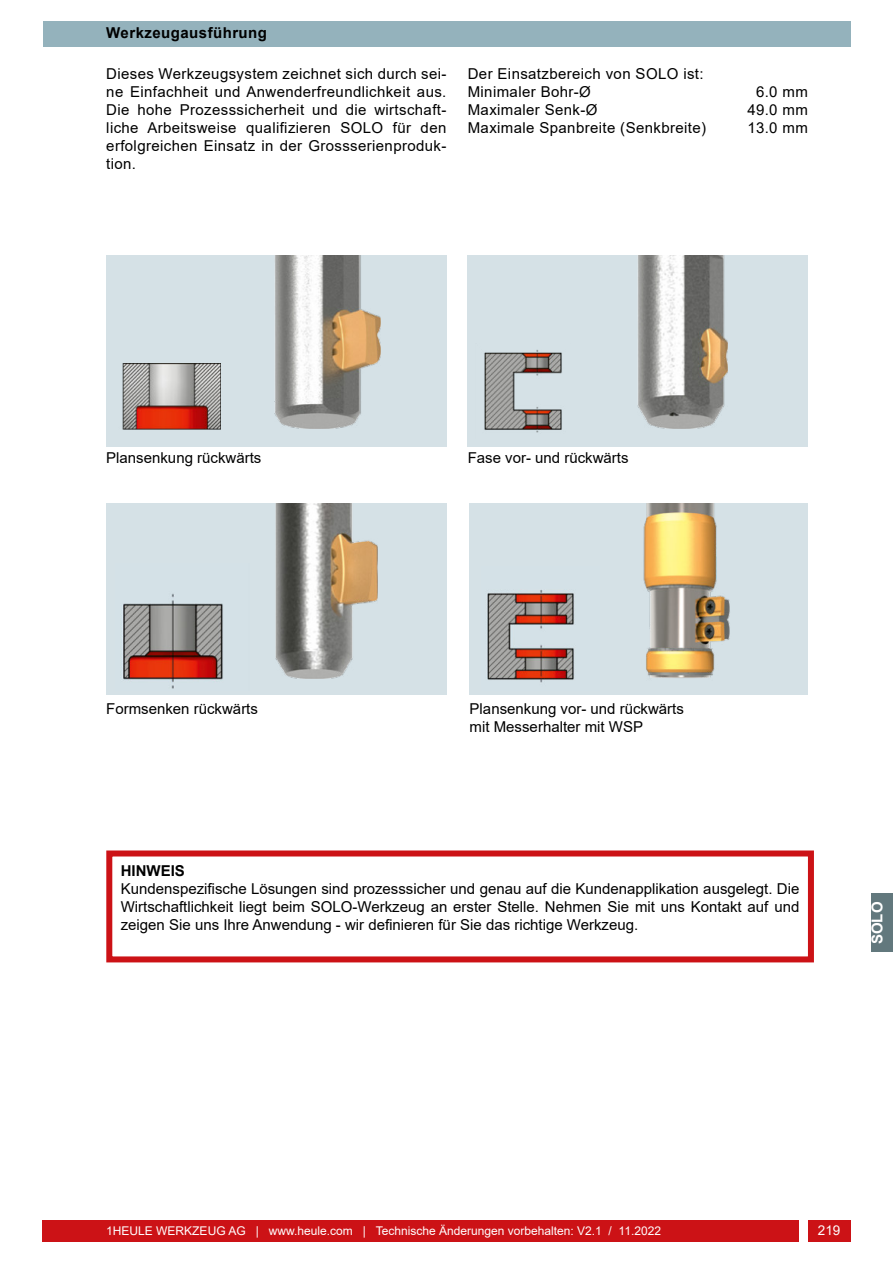
<style>
.page{position:relative;width:893px;height:1263px;background:#fff}
.page>*{position:absolute;margin:0;border:0;box-sizing:border-box;transform-origin:0 0}
.t1{font:15px/18px "Arial";color:#000;text-align:justify}
.t2{font:15px/18px "Arial";letter-spacing:.025em;color:#000}
.t3{font:700 15px "Arial";letter-spacing:.03em;color:#000}
.t4{font:700 15px "Arial";color:#000}
.t5{font:700 15px "Arial";color:#fff}
.t6{font:13.5px "Arial";color:#fff}
.t7{font:12px "Arial";color:#fff}
</style>
<div class="page">
<div style="left:808px;top:1220px;width:42px;height:22px;background:#cc1216"></div>
<div style="left:43px;top:1220px;width:756px;height:22px;background:#cc1216"></div>
<div style="left:106px;top:503px;width:340px;height:192px;background:#d5e1e6"></div>
<img style="left:275px;top:503px;width:103px;height:175px">
<div style="left:468px;top:255px;width:340px;height:191px;background:#d5e1e6"></div>
<img style="left:638px;top:255px;width:89px;height:174px">
<div style="left:106px;top:255px;width:340px;height:191px;background:#d5e1e6"></div>
<img style="left:274px;top:255px;width:107px;height:173px">
<div style="left:470px;top:503px;width:338px;height:192px;background:#d5e1e6"></div>
<img style="left:643px;top:503px;width:87px;height:175px">
<img style="left:122px;top:363px;width:99px;height:66px">
<img style="left:484px;top:350px;width:78px;height:83px">
<img style="left:122px;top:593px;width:101px;height:96px">
<img style="left:487px;top:590px;width:87px;height:93px">
<div style="left:43px;top:21px;width:807px;height:26px;background:#94b2bc"></div>
<div style="left:872px;top:894px;width:21px;height:58px;background:#62787d"></div>
<div style="left:106px;top:850px;width:708px;height:112px;border:6px solid #cc1216"></div>
<p class="t3" style="left:106px;top:27px;width:162px">Werkzeugausführung</p>
<p class="t1" style="left:106px;top:66px;width:342px">Dieses Werkzeugsystem zeichnet sich durch sei&shy;ne Einfachheit und Anwenderfreundlichkeit aus.<br>Die hohe Prozesssicherheit und die wirtschaft&shy;liche Arbeitsweise qualifizieren SOLO für den erfolgreichen Einsatz in der Grossserienproduk&shy;tion.</p>
<p class="t2" style="left:468px;top:66px;width:237px">Der Einsatzbereich von SOLO ist:<br>Minimaler Bohr-Ø</p>
<p class="t1" style="left:756px;top:84px;width:53px">6.0 mm</p>
<p class="t2" style="left:468px;top:102px;width:131px">Maximaler Senk-Ø</p>
<p class="t1" style="left:747px;top:102px;width:62px">49.0 mm</p>
<p class="t2" style="left:468px;top:120px;width:240px">Maximale Spanbreite (Senkbreite)</p>
<p class="t1" style="left:747px;top:120px;width:62px">13.0 mm</p>
<p class="t1" style="left:106px;top:450px;width:157px">Plansenkung rückwärts</p>
<p class="t1" style="left:468px;top:450px;width:162px">Fase vor- und rückwärts</p>
<p class="t1" style="left:106px;top:701px;width:153px">Formsenken rückwärts</p>
<p class="t1" style="left:470px;top:701px;width:216px">Plansenkung vor- und rückwärts mit Messerhalter mit WSP</p>
<p class="t4" style="left:121px;top:865px;width:66px">HINWEIS</p>
<p class="t1" style="left:121px;top:879px;width:680px">Kundenspezifische Lösungen sind prozesssicher und genau auf die Kundenapplikation ausgelegt. Die Wirtschaftlichkeit liegt beim SOLO-Werkzeug an erster Stelle. Nehmen Sie mit uns Kontakt auf und zeigen Sie uns Ihre Anwendung - wir definieren für Sie das richtige Werkzeug.</p>
<p class="t5" style="left:871px;top:944px;width:44px;rotate:-90deg">SOLO</p>
<p class="t7" style="left:106px;top:1226px;width:556px">1HEULE WERKZEUG AG | www.heule.com | Technische Änderungen vorbehalten: V2.1 / 11.2022</p>
<p class="t6" style="left:818px;top:1224px;width:24px">219</p>
</div>
